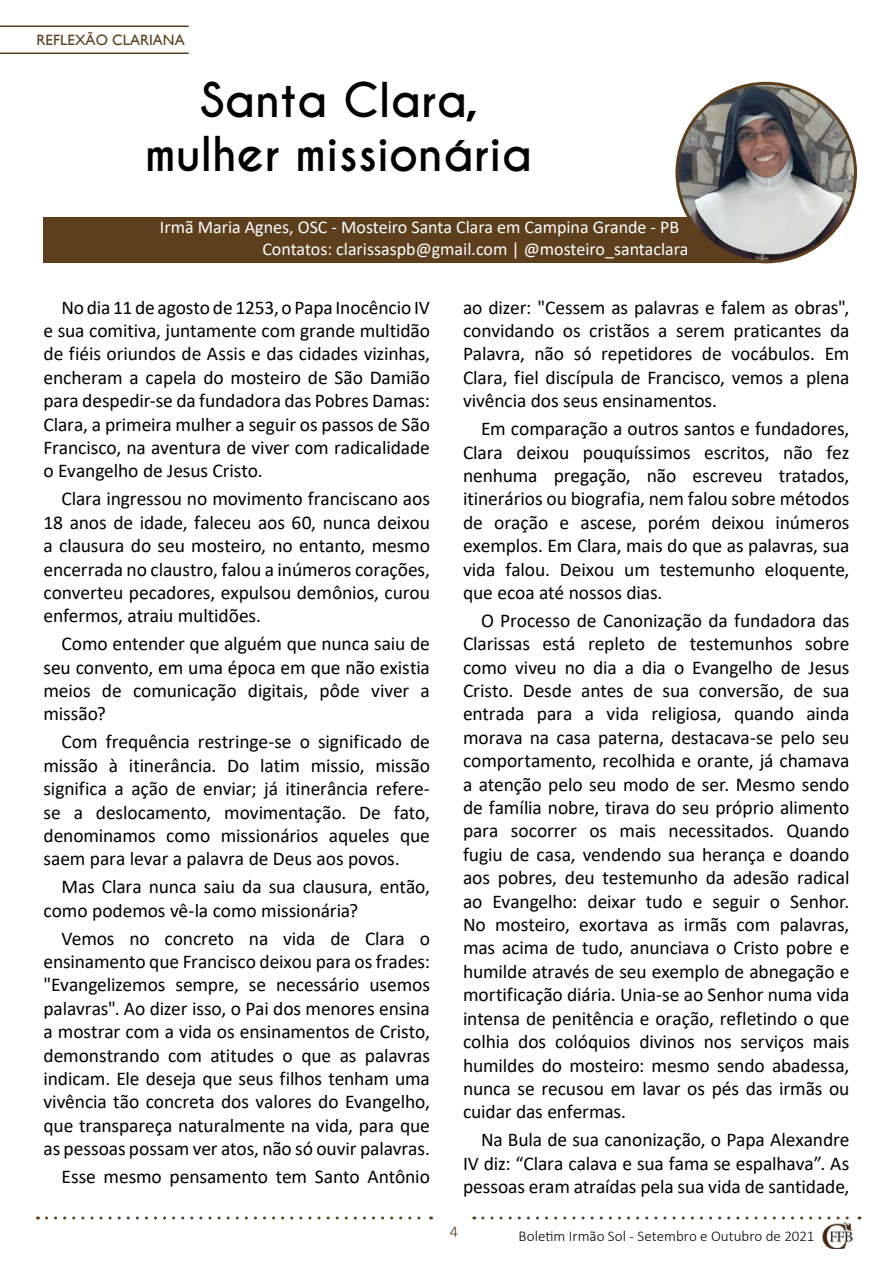
<style>
.page{position:relative;width:893px;height:1263px;background:#fff}
.page>*{position:absolute;margin:0;border:0;box-sizing:border-box;transform-origin:0 0}
.t1{font:700 45px/54px "Caviar Dreams";color:#000;text-align:center}
.t2{font:19.5px/23.4px "Calibri";letter-spacing:-.005em;color:#000;text-align:justify}
.t3{font:18px/21.6px "Calibri";color:#fff}
.t4{font:300 16.5px "Calibri";color:#5d3f1e}
.t5{font:300 15px "Calibri";color:#000}
.t6{font:15px "Gill Sans";color:#5d3f1e}
</style>
<div class="page">
<svg style="left:46px;top:1216px;width:386px;height:3px"></svg>
<svg style="left:483px;top:1216px;width:377px;height:3px"></svg>
<img style="left:822px;top:1222px;width:31px;height:27px">
<svg style="left:0;top:26px;width:189px;height:28px"></svg>
<div style="left:43px;top:217px;width:728px;height:46px;background:#5d3f1e"></div>
<img style="left:677px;top:83px;width:178px;height:179px;border-radius:89px">
<p class="t6" style="left:37px;top:32px;width:150px">REFLEXÃO CLARIANA</p>
<h1 class="t1" style="left:145px;top:74px;width:389px">Santa Clara, mulher missionária</h1>
<p class="t3" style="left:262px;top:216px;width:427px;text-indent:-102px">Irmã Maria Agnes, OSC - Mosteiro Santa Clara em Campina Grande - PB<br>Contatos: clarissaspb@gmail.com | @mosteiro_santaclara</p>
<p class="t2" style="left:44px;top:295px;width:388px;text-indent:18px">No dia 11 de agosto de 1253, o Papa Inocêncio IV e sua comitiva, juntamente com grande multidão de fiéis oriundos de Assis e das cidades vizinhas, encheram a capela do mosteiro de São Damião para despedir-se da fundadora das Pobres Damas:<br>Clara, a primeira mulher a seguir os passos de São Francisco, na aventura de viver com radicalidade o Evangelho de Jesus Cristo.</p>
<p class="t2" style="left:44px;top:487px;width:388px;text-indent:18px">Clara ingressou no movimento franciscano aos 18 anos de idade, faleceu aos 60, nunca deixou a clausura do seu mosteiro, no entanto, mesmo encerrada no claustro, falou a inúmeros corações, converteu pecadores, expulsou demônios, curou enfermos, atraiu multidões.</p>
<p class="t2" style="left:44px;top:631px;width:388px;text-indent:18px">Como entender que alguém que nunca saiu de seu convento, em uma época em que não existia meios de comunicação digitais, pôde viver a missão?</p>
<p class="t2" style="left:44px;top:730px;width:388px;text-indent:18px">Com frequência restringe-se o significado de missão à itinerância. Do latim missio, missão significa a ação de enviar; já itinerância refere&shy;se a deslocamento, movimentação. De fato, denominamos como missionários aqueles que saem para levar a palavra de Deus aos povos.</p>
<p class="t2" style="left:44px;top:874px;width:388px;text-indent:18px">Mas Clara nunca saiu da sua clausura, então, como podemos vê-la como missionária?</p>
<p class="t2" style="left:44px;top:926px;width:388px;text-indent:18px">Vemos no concreto na vida de Clara o ensinamento que Francisco deixou para os frades: "Evangelizemos sempre, se necessário usemos palavras". Ao dizer isso, o Pai dos menores ensina a mostrar com a vida os ensinamentos de Cristo, demonstrando com atitudes o que as palavras indicam. Ele deseja que seus filhos tenham uma vivência tão concreta dos valores do Evangelho, que transpareça naturalmente na vida, para que as pessoas possam ver atos, não só ouvir palavras.</p>
<p class="t2" style="left:62px;top:1164px;width:370px">Esse mesmo pensamento tem Santo Antônio</p>
<p class="t2" style="left:463px;top:295px;width:388px">ao dizer: "Cessem as palavras e falem as obras", convidando os cristãos a serem praticantes da Palavra, não só repetidores de vocábulos. Em Clara, fiel discípula de Francisco, vemos a plena vivência dos seus ensinamentos.</p>
<p class="t2" style="left:463px;top:416px;width:388px;text-indent:18px">Em comparação a outros santos e fundadores, Clara deixou pouquíssimos escritos, não fez nenhuma pregação, não escreveu tratados, itinerários ou biografia, nem falou sobre métodos de oração e ascese, porém deixou inúmeros exemplos. Em Clara, mais do que as palavras, sua vida falou. Deixou um testemunho eloquente, que ecoa até nossos dias.</p>
<p class="t2" style="left:463px;top:608px;width:388px;text-indent:18px">O Processo de Canonização da fundadora das Clarissas está repleto de testemunhos sobre como viveu no dia a dia o Evangelho de Jesus Cristo. Desde antes de sua conversão, de sua entrada para a vida religiosa, quando ainda morava na casa paterna, destacava-se pelo seu comportamento, recolhida e orante, já chamava a atenção pelo seu modo de ser. Mesmo sendo de família nobre, tirava do seu próprio alimento para socorrer os mais necessitados. Quando fugiu de casa, vendendo sua herança e doando aos pobres, deu testemunho da adesão radical ao Evangelho: deixar tudo e seguir o Senhor.<br>No mosteiro, exortava as irmãs com palavras, mas acima de tudo, anunciava o Cristo pobre e humilde através de seu exemplo de abnegação e mortificação diária. Unia-se ao Senhor numa vida intensa de penitência e oração, refletindo o que colhia dos colóquios divinos nos serviços mais humildes do mosteiro: mesmo sendo abadessa, nunca se recusou em lavar os pés das irmãs ou cuidar das enfermas.</p>
<p class="t2" style="left:463px;top:1127px;width:388px;text-indent:18px">Na Bula de sua canonização, o Papa Alexandre IV diz: “Clara calava e sua fama se espalhava”. As pessoas eram atraídas pela sua vida de santidade,</p>
<p class="t4" style="left:450px;top:1221px;width:10px">4</p>
<p class="t5" style="left:519px;top:1227px;width:297px">Boletim Irmão Sol - Setembro e Outubro de 2021</p>
</div>
